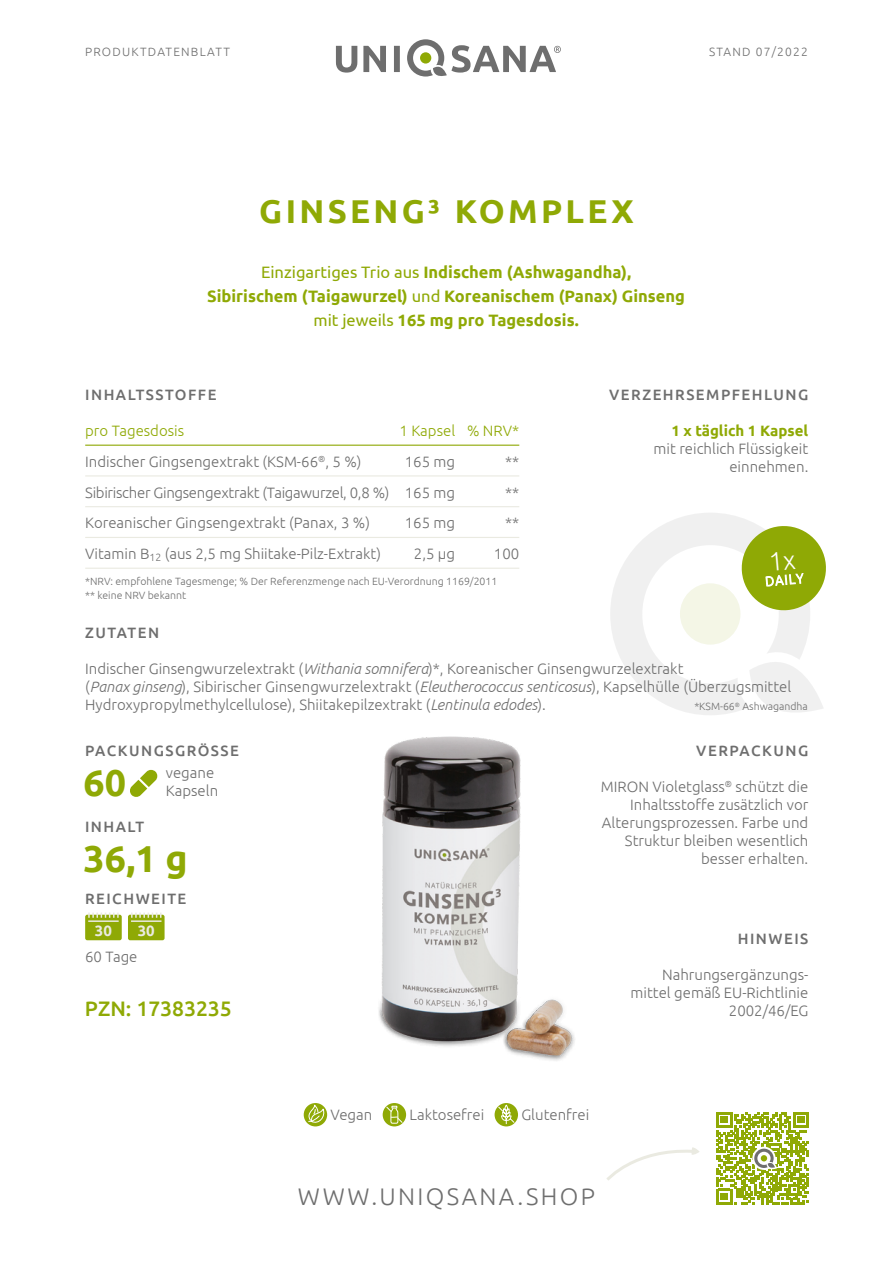
<style>
.page{position:relative;width:893px;height:1263px;background:#fff}
.page>*{position:absolute;margin:0;border:0;box-sizing:border-box;transform-origin:0 0}
.t1{font:700 37.5px/75.8px "Ubuntu";color:#8fa905}
.t2{font:700 33px "Ubuntu";letter-spacing:.1em;color:#8fa905}
.t3{font:300 24px "Ubuntu";letter-spacing:.1em;color:#6e6e6e}
.t4{font:500 21px "Ubuntu";color:#8fa905}
.t5{font:700 16.5px/24px "Ubuntu";color:#8fa905;text-align:center}
.t6{font:300 15px/18px "Ubuntu";color:#6e6e6e;text-align:right}
.t7{font:500 15px "Ubuntu";letter-spacing:.1em;color:#6e6e6e}
.t8{font:300 15px "Ubuntu";letter-spacing:-.02em;color:#6e6e6e}
.t9{font:300 15px "Ubuntu";color:#8fa905}
.t10{font:700 15px "Ubuntu";color:#8fa905}
.t11{font:700 15px "Ubuntu";color:#eaeae1}
.t12{font:300 13.5px "Ubuntu";color:#fff;scale:.94 1}
.t13{font:300 12px "Ubuntu";letter-spacing:.1em;color:#6e6e6e}
.t14{font:300 10.5px/13.5px "Ubuntu";color:#6e6e6e}
.s1{font-weight:400}
.s2{font-style:italic}
</style>
<div class="page">
<div style="left:304px;top:1103px;width:23px;height:23px;background:#8fa905;border-radius:50%"></div>
<svg style="left:308px;top:1105px;width:18px;height:20px"></svg>
<div style="left:383px;top:1103px;width:23px;height:23px;background:#8fa905;border-radius:50%"></div>
<svg style="left:386px;top:1106px;width:17px;height:18px"></svg>
<div style="left:495px;top:1103px;width:23px;height:23px;background:#8fa905;border-radius:50%"></div>
<svg style="left:498px;top:1105px;width:17px;height:19px"></svg>
<svg style="left:716px;top:1112px;width:93px;height:92px"></svg>
<hr style="left:85px;top:445px;width:434px;height:1px;background:#8fa905">
<hr style="left:85px;top:475px;width:434px;height:1px;background:#eaeae1">
<hr style="left:85px;top:506px;width:434px;height:1px;background:#eaeae1">
<hr style="left:85px;top:537px;width:434px;height:1px;background:#eaeae1">
<hr style="left:85px;top:568px;width:434px;height:1px;background:#eaeae1">
<svg style="left:130px;top:769px;width:28px;height:28px"></svg>
<svg style="left:606px;top:1147px;width:94px;height:34px"></svg>
<div style="left:85px;top:915px;width:37px;height:25px;background:#8fa905;border-radius:2px"></div>
<hr style="left:88px;top:920px;width:31px;height:2px;background:#eaeae1">
<svg style="left:88px;top:912px;width:31px;height:6px"></svg>
<div style="left:128px;top:915px;width:37px;height:25px;background:#8fa905;border-radius:2px"></div>
<hr style="left:131px;top:920px;width:30px;height:2px;background:#eaeae1">
<svg style="left:131px;top:912px;width:30px;height:6px"></svg>
<div style="left:362px;top:725px;width:243px;height:348px;background:#000;opacity:.2"></div>
<svg style="left:336px;top:46px;width:64px;height:27px"></svg>
<svg style="left:407px;top:39px;width:154px;height:38px"></svg>
<svg style="left:610px;top:513px;width:216px;height:202px"></svg>
<p class="t13" style="left:85px;top:45px;width:147px">PRODUKTDATENBLATT</p>
<p class="t13" style="left:709px;top:45px;width:100px">STAND 07/2022</p>
<h2 class="t2" style="left:259px;top:191px;width:376px">GINSENG³ KOMPLEX</h2>
<p class="t5" style="left:207px;top:260px;width:479px"><span class="s1">Einzigartiges Trio aus</span> Indischem (Ashwagandha),<br>Sibirischem (Taigawurzel) <span class="s1">und</span> Koreanischem (Panax) Ginseng <span class="s1">mit jeweils</span> 165 mg pro Tagesdosis.</p>
<p class="t7" style="left:85px;top:385px;width:133px">INHALTSSTOFFE</p>
<p class="t9" style="left:85px;top:422px;width:100px">pro Tagesdosis</p>
<p class="t9" style="left:399px;top:422px;width:121px">1 Kapsel % NRV*</p>
<p class="t6" style="left:85px;top:452px;width:278px">Indischer Gingsengextrakt (KSM-66<sup>®</sup>, 5 %)</p>
<p class="t6" style="left:405px;top:452px;width:52px">165 mg</p>
<p class="t6" style="left:505px;top:452px;width:16px">**</p>
<p class="t8" style="left:85px;top:483px;width:371px">Sibirischer Gingsengextrakt (Taigawurzel, 0,8 %) 165 mg</p>
<p class="t6" style="left:505px;top:483px;width:16px">**</p>
<p class="t6" style="left:85px;top:514px;width:286px">Koreanischer Gingsengextrakt (Panax, 3 %)</p>
<p class="t6" style="left:405px;top:514px;width:52px">165 mg</p>
<p class="t6" style="left:505px;top:514px;width:16px">**</p>
<p class="t6" style="left:85px;top:544px;width:297px">Vitamin B<sub>12</sub> (aus 2,5 mg Shiitake-Pilz-Extrakt)</p>
<p class="t6" style="left:414px;top:544px;width:43px">2,5 µg</p>
<p class="t6" style="left:494px;top:544px;width:27px">100</p>
<p class="t14" style="left:85px;top:575px;width:414px">*NRV: empfohlene Tagesmenge; % Der Referenzmenge nach EU-Verordnung 1169/2011 ** keine NRV bekannt</p>
<p class="t7" style="left:609px;top:385px;width:201px">VERZEHRSEMPFEHLUNG</p>
<p class="t10" style="left:671px;top:422px;width:138px">1 x täglich 1 Kapsel</p>
<p class="t6" style="left:654px;top:439px;width:156px">mit reichlich Flüssigkeit einnehmen.</p>
<p class="t12" style="left:765px;top:574px;width:42px;rotate:-5deg">DAILY</p>
<p class="t7" style="left:85px;top:623px;width:75px">ZUTATEN</p>
<p class="t6" style="left:85px;top:659px;width:708px;text-align:left">Indischer Ginsengwurzelextrakt (<span class="s2">Withania somnifera</span>)*, Koreanischer Ginsengwurzelextrakt<br>(<span class="s2">Panax ginseng</span>), Sibirischer Ginsengwurzelextrakt (<span class="s2">Eleutherococcus senticosus</span>), Kapselhülle (Überzugsmittel<br>Hydroxypropylmethylcellulose), Shiitakepilzextrakt (<span class="s2">Lentinula edodes</span>).</p>
<p class="t14" style="left:694px;top:699px;width:115px">*KSM-66<sup>®</sup> Ashwagandha</p>
<p class="t7" style="left:85px;top:741px;width:155px">PACKUNGSGRÖSSE</p>
<p class="t6" style="left:166px;top:763px;width:54px;text-align:left">vegane<br>Kapseln</p>
<p class="t7" style="left:85px;top:817px;width:61px">INHALT</p>
<h1 class="t1" style="left:83px;top:744px;width:106px">60<br>36,1 g</h1>
<p class="t7" style="left:85px;top:889px;width:103px">REICHWEITE</p>
<p class="t11" style="left:95px;top:921px;width:19px">30</p>
<p class="t11" style="left:138px;top:921px;width:19px">30</p>
<p class="t6" style="left:85px;top:948px;width:54px">60 Tage</p>
<h3 class="t4" style="left:85px;top:995px;width:148px">PZN: 17383235</h3>
<p class="t7" style="left:696px;top:741px;width:114px">VERPACKUNG</p>
<p class="t6" style="left:601px;top:777px;width:209px">MIRON Violetglass<sup>®</sup> schützt die<br>Inhaltsstoffe zusätzlich vor<br>Alterungsprozessen. Farbe und<br>Struktur bleiben wesentlich besser erhalten.</p>
<p class="t6" style="left:331px;top:1105px;width:43px">Vegan</p>
<p class="t6" style="left:409px;top:1105px;width:76px">Laktosefrei</p>
<p class="t6" style="left:521px;top:1105px;width:69px">Glutenfrei</p>
<h3 class="t3" style="left:298px;top:1182px;width:298px">WWW.UNIQSANA.SHOP</h3>
<p class="t7" style="left:738px;top:929px;width:72px">HINWEIS</p>
<p class="t6" style="left:631px;top:965px;width:179px">Nahrungsergänzungs&shy;mittel gemäß EU-Richtlinie<br>2002/46/EG</p>
</div>
